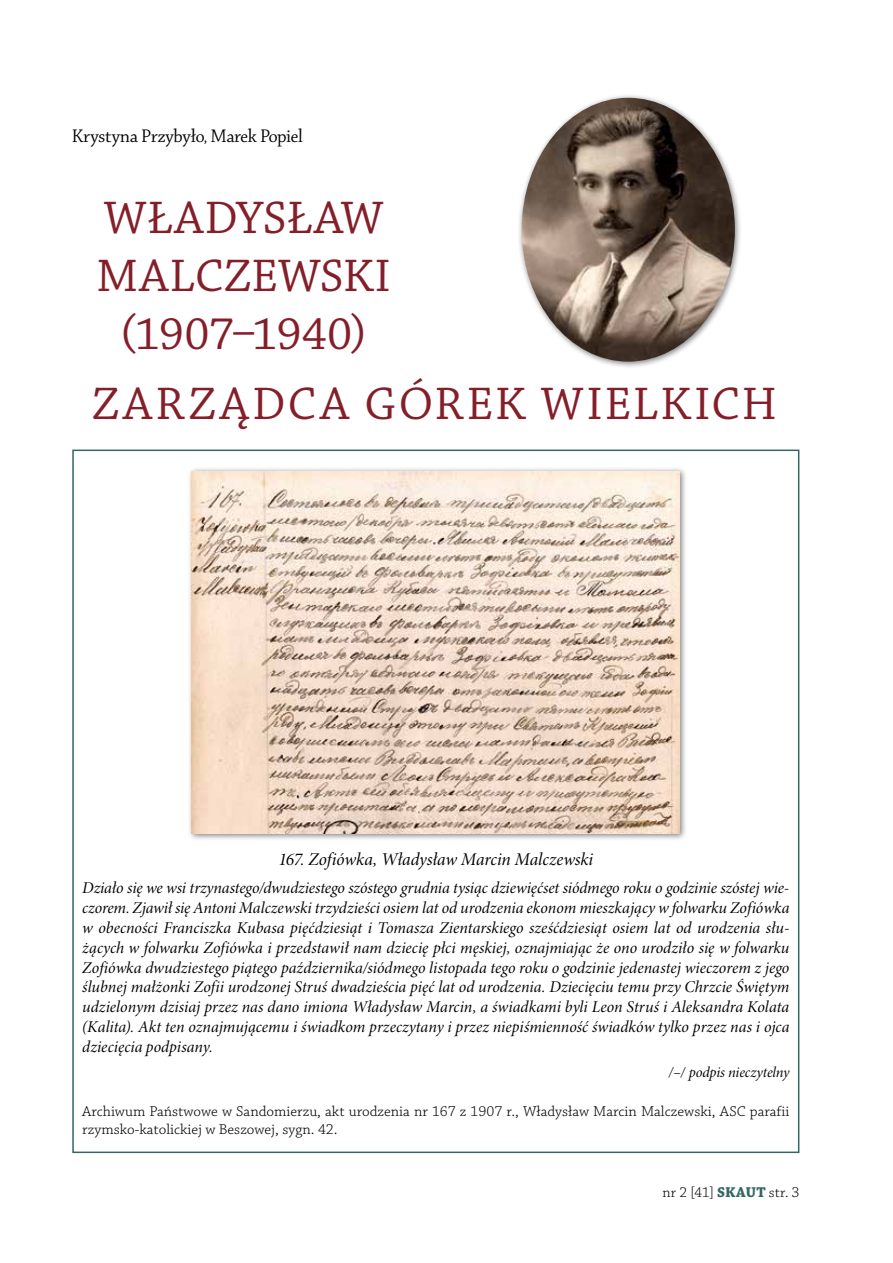
<style>
.page{position:relative;width:893px;height:1263px;background:#fff}
.page>*{position:absolute;margin:0;border:0;box-sizing:border-box;transform-origin:0 0}
.t1{font:48px/57.6px "Chaparral Pro";letter-spacing:.005em;color:#841f2a;text-align:center}
.t2{font:48px "Chaparral Pro";letter-spacing:.06em;color:#841f2a}
.t3{font:19.5px "Chaparral Pro Disp";color:#000}
.t4{font:18px "Minion Pro It Subh";letter-spacing:-.005em;color:#000}
.t5{font:16.5px/19.8px "Minion Pro It Subh";letter-spacing:.005em;color:#000;text-align:justify}
.t6{font:15px/18px "Chaparral Pro Light Capt";color:#000}
.t7{font:15px "Minion Pro It Subh";letter-spacing:-.005em;color:#000}
.t8{font:300 15px "Chaparral Pro";letter-spacing:.01em;color:#000}
.s1{font-weight:700;color:#336762}
</style>
<div class="page">
<div style="left:187px;top:466px;width:500px;height:375px;background:#000;opacity:.5"></div>
<img style="left:192px;top:471px;width:488px;height:363px">
<div style="left:517px;top:93px;width:226px;height:276px;background:#000;opacity:.5"></div>
<img style="left:522px;top:98px;width:213px;height:264px">
<p class="t3" style="left:72px;top:126px;width:232px">Krystyna Przybyło, Marek Popiel</p>
<h1 class="t1" style="left:97px;top:191px;width:295px">WŁADYSŁAW<br>MALCZEWSKI (1907–1940)</h1>
<h1 class="t2" style="left:92px;top:377px;width:687px">ZARZĄDCA GÓREK WIELKICH</h1>
<p class="t4" style="left:278px;top:848px;width:316px">167. Zofiówka, Władysław Marcin Malczewski</p>
<p class="t5" style="left:82px;top:879px;width:709px">Działo się we wsi trzynastego/dwudziestego szóstego grudnia tysiąc dziewięćset siódmego roku o godzinie szóstej wie&shy;czorem. Zjawił się Antoni Malczewski trzydzieści osiem lat od urodzenia ekonom mieszkający w folwarku Zofiówka w obecności Franciszka Kubasa pięćdziesiąt i Tomasza Zientarskiego sześćdziesiąt osiem lat od urodzenia słu&shy;żących w folwarku Zofiówka i przedstawił nam dziecię płci męskiej, oznajmiając że ono urodziło się w folwarku Zofiówka dwudziestego piątego października/siódmego listopada tego roku o godzinie jedenastej wieczorem z jego ślubnej małżonki Zofii urodzonej Struś dwadzieścia pięć lat od urodzenia. Dziecięciu temu przy Chrzcie Świętym udzielonym dzisiaj przez nas dano imiona Władysław Marcin, a świadkami byli Leon Struś i Aleksandra Kolata (Kalita). Akt ten oznajmującemu i świadkom przeczytany i przez niepiśmienność świadków tylko przez nas i ojca dziecięcia podpisany.</p>
<p class="t7" style="left:669px;top:1063px;width:122px">/–/ podpis nieczytelny</p>
<p class="t6" style="left:82px;top:1102px;width:708px">Archiwum Państwowe w Sandomierzu, akt urodzenia nr 167 z 1907 r., Władysław Marcin Malczewski, ASC parafii rzymsko-katolickiej w Beszowej, sygn. 42.</p>
<p class="t8" style="left:662px;top:1184px;width:138px">nr 2 [41] <span class="s1">SKAUT</span> str. 3</p>
</div>
